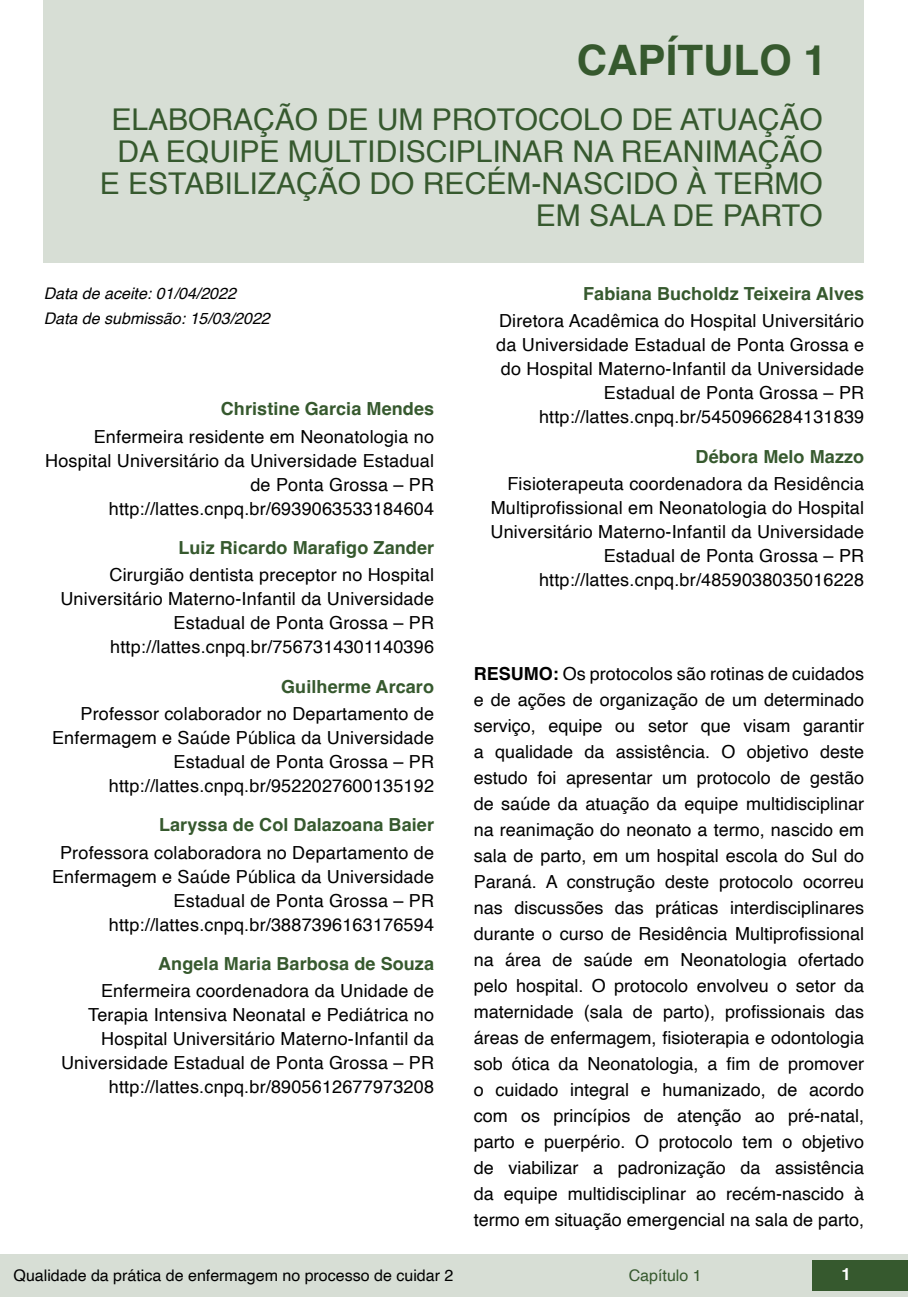
<style>
.page{position:relative;width:908px;height:1304px;background:#fff}
.page>*{position:absolute;margin:0;border:0;box-sizing:border-box;transform-origin:0 0}
.t1{font:700 42px "Helvetica";color:#36592e}
.t2{font:30px/32px "Helvetica";color:#36592e;text-align:right}
.t3{font:18px/24px "Helvetica";letter-spacing:.01em;color:#000;text-align:right}
.t4{font:700 18px "Helvetica";letter-spacing:.005em;color:#36592e}
.t5{font:700 16.8px "Helvetica";color:#fff}
.t6{font:16px "Helvetica";color:#000}
.t7{font:italic 16px "Helvetica";color:#000}
.t8{font:16px "Helvetica";color:#36592e}
.s1{font-weight:700}
</style>
<div class="page">
<div style="left:0;top:1254px;width:906px;height:43px;background:#d7ded5"></div>
<div style="left:812px;top:1261px;width:95px;height:30px;background:#36592e"></div>
<div style="left:44px;top:0;width:819px;height:263px;background:#d7ded5"></div>
<h1 class="t1" style="left:576px;top:35px;width:251px">CAPÍTULO 1</h1>
<h2 class="t2" style="left:100px;top:104px;width:724px">ELABORAÇÃO DE UM PROTOCOLO DE ATUAÇÃO DA EQUIPE MULTIDISCIPLINAR NA REANIMAÇÃO E ESTABILIZAÇÃO DO RECÉM-NASCIDO À TERMO EM SALA DE PARTO</h2>
<p class="t7" style="left:44px;top:280px;width:194px">Data de aceite: 01/04/2022</p>
<p class="t7" style="left:44px;top:306px;width:227px">Data de submissão: 15/03/2022</p>
<p class="t4" style="left:221px;top:398px;width:215px">Christine Garcia Mendes</p>
<p class="t3" style="left:45px;top:425px;width:390px">Enfermeira residente em Neonatologia no Hospital Universitário da Universidade Estadual de Ponta Grossa – PR http://lattes.cnpq.br/6939063533184604</p>
<p class="t4" style="left:178px;top:537px;width:257px">Luiz Ricardo Marafigo Zander</p>
<p class="t3" style="left:60px;top:564px;width:375px">Cirurgião dentista preceptor no Hospital Universitário Materno-Infantil da Universidade Estadual de Ponta Grossa – PR http://lattes.cnpq.br/7567314301140396</p>
<p class="t4" style="left:281px;top:675px;width:154px">Guilherme Arcaro</p>
<p class="t3" style="left:52px;top:702px;width:383px">Professor colaborador no Departamento de Enfermagem e Saúde Pública da Universidade Estadual de Ponta Grossa – PR http://lattes.cnpq.br/9522027600135192</p>
<p class="t4" style="left:159px;top:814px;width:276px">Laryssa de Col Dalazoana Baier</p>
<p class="t3" style="left:52px;top:841px;width:383px">Professora colaboradora no Departamento de Enfermagem e Saúde Pública da Universidade Estadual de Ponta Grossa – PR http://lattes.cnpq.br/3887396163176594</p>
<p class="t4" style="left:158px;top:953px;width:277px">Angela Maria Barbosa de Souza</p>
<p class="t3" style="left:61px;top:980px;width:374px">Enfermeira coordenadora da Unidade de Terapia Intensiva Neonatal e Pediátrica no Hospital Universitário Materno-Infantil da Universidade Estadual de Ponta Grossa – PR http://lattes.cnpq.br/8905612677973208</p>
<p class="t4" style="left:583px;top:283px;width:282px">Fabiana Bucholdz Teixeira Alves</p>
<p class="t3" style="left:496px;top:310px;width:369px">Diretora Acadêmica do Hospital Universitário da Universidade Estadual de Ponta Grossa e do Hospital Materno-Infantil da Universidade Estadual de Ponta Grossa – PR http://lattes.cnpq.br/5450966284131839</p>
<p class="t4" style="left:695px;top:445px;width:170px">Débora Melo Mazzo</p>
<p class="t3" style="left:490px;top:472px;width:375px">Fisioterapeuta coordenadora da Residência Multiprofissional em Neonatologia do Hospital Universitário Materno-Infantil da Universidade Estadual de Ponta Grossa – PR http://lattes.cnpq.br/4859038035016228</p>
<p class="t3" style="left:473px;top:661px;width:392px;line-height:26px;text-align:justify"><span class="s1">RESUMO:</span> Os protocolos são rotinas de cuidados e de ações de organização de um determinado serviço, equipe ou setor que visam garantir a qualidade da assistência. O objetivo deste estudo foi apresentar um protocolo de gestão de saúde da atuação da equipe multidisciplinar na reanimação do neonato a termo, nascido em sala de parto, em um hospital escola do Sul do Paraná. A construção deste protocolo ocorreu nas discussões das práticas interdisciplinares durante o curso de Residência Multiprofissional na área de saúde em Neonatologia ofertado pelo hospital. O protocolo envolveu o setor da maternidade (sala de parto), profissionais das áreas de enfermagem, fisioterapia e odontologia sob ótica da Neonatologia, a fim de promover o cuidado integral e humanizado, de acordo com os princípios de atenção ao pré-natal, parto e puerpério. O protocolo tem o objetivo de viabilizar a padronização da assistência da equipe multidisciplinar ao recém-nascido à termo em situação emergencial na sala de parto,</p>
<p class="t6" style="left:14px;top:1263px;width:441px">Qualidade da prática de enfermagem no processo de cuidar 2</p>
<p class="t8" style="left:628px;top:1263px;width:74px">Capítulo 1</p>
<p class="t5" style="left:841px;top:1264px;width:11px">1</p>
</div>
